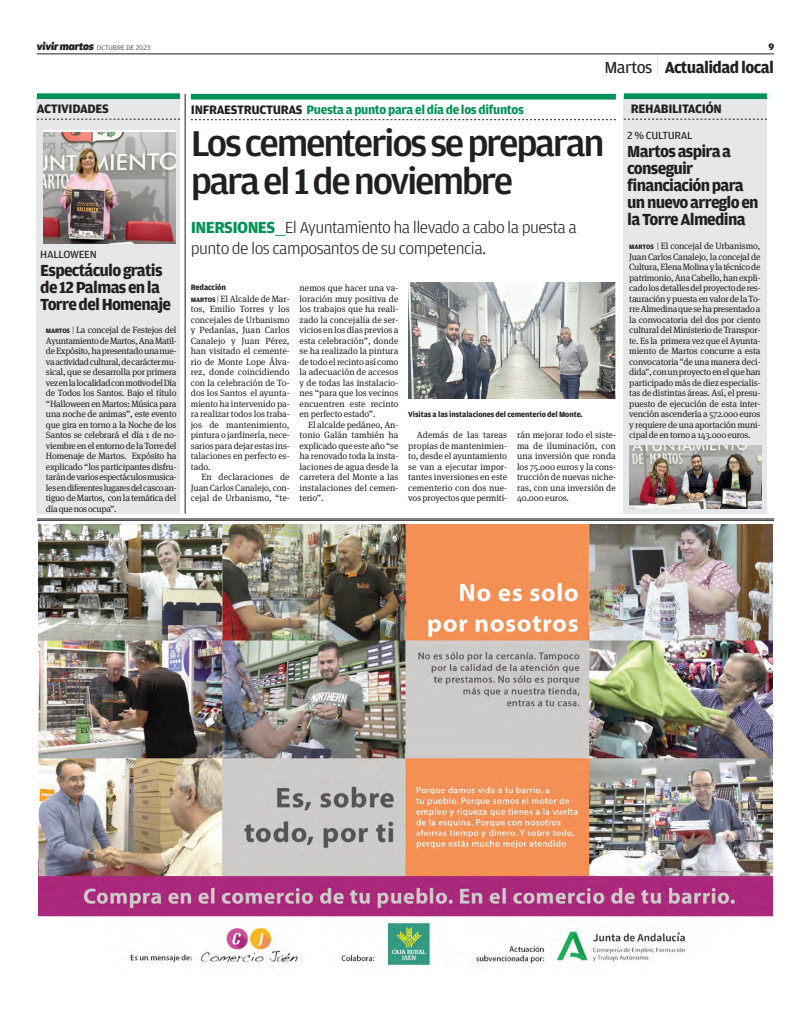
<style>
.page{position:relative;width:811px;height:1021px;background:#fff}
.page>*{position:absolute;margin:0;border:0;box-sizing:border-box;transform-origin:0 0}
.t1{font:500 38px/38px "Amplitude";letter-spacing:-.06em;color:#231f20;scale:1.05 1}
.t2{font:700 17px/17px "Amplitude";letter-spacing:-.045em;color:#231f20}
.t3{font:300 17px/20.8px "Amplitude";letter-spacing:-.035em;color:#231f20;scale:1.05 1}
.t4{font:700 13px "Amplitude";letter-spacing:-.025em;color:#019156}
.t5{font:700 13px "Amplitude";letter-spacing:-.025em;color:#231f20}
.t6{font:11px "Amplitude";letter-spacing:-.025em;color:#231f20;scale:1.05 1}
.t7{font:900 10px "Amplitude";color:#231f20}
.t8{font:9.1px/10.5px "Meta Serif OT";letter-spacing:-.005em;color:#231f20;text-align:justify}
.t9{font:700 8.2px "Amplitude";letter-spacing:-.02em;color:#231f20}
.t10{font:700 8px "Amplitude";letter-spacing:-.01em;color:#231f20}
.t11{font:300 7px "Amplitude";letter-spacing:-.01em;color:#231f20;scale:1.1 1}
.s1{font-family:"Apex New";font-weight:800;font-style:italic;font-size:11px}
.s2{font-family:"Amplitude";font-weight:700;font-size:6.8px}
.s3{font-family:"Amplitude";font-weight:300}
.s4{color:#231f20}
.s5{font-weight:400}
.s6{font-family:"Apex New";font-weight:100;font-size:23px}
.s7{font-weight:700;color:#019156}
.s8{color:#019156}
</style>
<div class="page">
<div style="left:37px;top:98px;width:143px;height:415px;background:#e6e7e9"></div>
<hr style="left:37px;top:54px;width:737px;height:1px;background:#231f20">
<div style="left:191px;top:94px;width:425px;height:5px;background:#019156"></div>
<svg style="left:191px;top:119px;width:425px;height:1px"></svg>
<img style="left:408px;top:283px;width:208px;height:115px">
<hr style="left:185px;top:94px;width:1px;height:419px;background:#231f20">
<div style="left:37px;top:93px;width:143px;height:6px;background:#019156"></div>
<svg style="left:37px;top:119px;width:143px;height:1px"></svg>
<hr style="left:37px;top:519px;width:737px;height:1px;background:#231f20">
<hr style="left:37px;top:520px;width:737px;height:1px;background:#231f20">
<img style="left:39px;top:524px;width:733px;height:445px">
<img style="left:44px;top:132px;width:132px;height:112px">
<div style="left:624px;top:98px;width:143px;height:415px;background:#e6e7e9"></div>
<div style="left:624px;top:93px;width:143px;height:6px;background:#019156"></div>
<svg style="left:624px;top:119px;width:143px;height:1px"></svg>
<img style="left:629px;top:446px;width:133px;height:62px">
<p class="t11" style="left:37px;top:43px;width:105px"><span class="s1">vivir martos</span> OCTUBRE DE 2023</p>
<p class="t7" style="left:768px;top:40px;width:7px">9</p>
<h3 class="t5" style="left:37px;top:101px;width:74px">ACTIVIDADES</h3>
<p class="t6" style="left:40px;top:248px;width:55px">HALLOWEEN</p>
<h2 class="t2" style="left:40px;top:262px;width:132px">Espectáculogratis de12Palmasenla<br>TorredelHomenaje</h2>
<p class="t8" style="left:46px;top:325px;width:132px"><span class="s2">MARTOS</span> <span class="s3">|</span> La concejal de Festejos del AyuntamientodeMartos,AnaMatil&shy;deExpósito,hapresentadounanue&shy;vaactividadcultural,decaráctermu&shy;sical, que se desarrolla por primera vezenlalocalidadconmotivodelDía de Todos los Santos. Bajo el título “Halloween en Martos: Música para una noche de animas”, este evento que gira en torno a la Noche de los Santos se celebrará el día 1 de no&shy;viembre en el entorno de la Torre del Homenaje de Martos. Expósito ha explicado “los participantes disfru&shy;tarándevariosespectáculosmusica&shy;lesendiferenteslugaresdelcascoan&shy;tiguo de Martos, con la temática del díaquenosocupa”.</p>
<h3 class="t4" style="left:191px;top:102px;width:334px"><span class="s4">INFRAESTRUCTURAS</span> Puesta a punto para el día de los difuntos</h3>
<h2 class="t2" style="left:604px;top:59px;width:171px"><span class="s5">Martos</span> <span class="s6">|</span> Actualidad local</h2>
<h3 class="t5" style="left:631px;top:101px;width:93px">REHABILITACIÓN</h3>
<h1 class="t1" style="left:191px;top:124px;width:396px">Loscementeriossepreparan parael1denoviembre</h1>
<h2 class="t3" style="left:191px;top:217px;width:369px"><span class="s7">INERSIONES</span><span class="s8">___</span>El Ayuntamiento ha llevado a cabo la puesta a punto de los camposantos de su competencia.</h2>
<p class="t9" style="left:191px;top:282px;width:37px">Redacción</p>
<p class="t8" style="left:191px;top:294px;width:100px"><span class="s2">MARTOS</span> <span class="s3">|</span> El Alcalde de Mar&shy;tos, Emilio Torres y los concejales de Urbanismo y Pedanías, Juan Carlos Canalejo y Juan Pérez, han visitado el cemente&shy;rio de Monte Lope Álva&shy;rez, donde coincidiendo con la celebración de To&shy;dos los Santos el ayunta&shy;miento ha intervenido pa&shy;ra realizar todos los traba&shy;jos de mantenimiento, pintura o jardinería, nece&shy;sarios para dejar estas ins&shy;talaciones en perfecto es&shy;tado.</p>
<p class="t8" style="left:191px;top:472px;width:100px;text-indent:11px">En declaraciones de Juan Carlos Canalejo, con&shy;cejal de Urbanismo, “te-</p>
<p class="t8" style="left:299px;top:283px;width:100px">nemos que hacer una va&shy;loración muy positiva de los trabajos que ha reali&shy;zado la concejalía de ser&shy;vicios en los días previos a esta celebración”, donde se ha realizado la pintura de todo el recinto así como la adecuación de accesos y de todas las instalacio&shy;nes “para que los vecinos encuentren este recinto en perfecto estado”.</p>
<p class="t8" style="left:299px;top:420px;width:100px;text-indent:8px">El alcalde pedáneo, An&shy;tonio Galán también ha explicado que este año “se ha renovado toda la insta&shy;laciones de agua desde la carretera del Monte a las instalaciones del cemen&shy;terio”.</p>
<p class="t8" style="left:408px;top:430px;width:100px;text-indent:8px">Además de las tareas propias de mantenimien&shy;to, desde el ayuntamiento se van a ejecutar impor&shy;tantes inversiones en este cementerio con dos nue&shy;vos proyectos que permiti-</p>
<p class="t8" style="left:517px;top:430px;width:100px">rán mejorar todo el siste&shy;ma de iluminación, con una inversión que ronda los 75.000 euros y la cons&shy;trucción de nuevas niche&shy;ras, con una inversión de 40.000 euros.</p>
<p class="t10" style="left:408px;top:410px;width:176px">Visitas a las instalaciones del cementerio del Monte.</p>
<p class="t6" style="left:627px;top:128px;width:64px">2 % CULTURAL</p>
<h2 class="t2" style="left:627px;top:142px;width:133px">Martosaspiraa conseguir financiaciónpara unnuevoarregloen laTorreAlmedina</h2>
<p class="t8" style="left:629px;top:241px;width:133px"><span class="s2">MARTOS</span> <span class="s3">|</span> El concejal de Urbanismo, Juan Carlos Canalejo, la concejal de Cultura,ElenaMolinaylatécnicode patrimonio, Ana Cabello, han expli&shy;cadolosdetallesdelproyectoderes&shy;tauración y puesta en valor de la To&shy;rreAlmedinaquesehapresentadoa la convocatoria del dos por ciento cultural del Ministerio de Transpor&shy;te. Es la primera vez que el Ayunta&shy;miento de Martos concurre a esta convocatoria "de una manera deci&shy;dida",conunproyectoenelquehan participado más de diez especialis&shy;tas de distintas áreas. Así, el presu&shy;puesto de ejecución de esta inter&shy;vención ascendería a 572.000 euros y requiere de una aportación muni&shy;cipal de en torno a 143.000 euros.</p>
</div>
